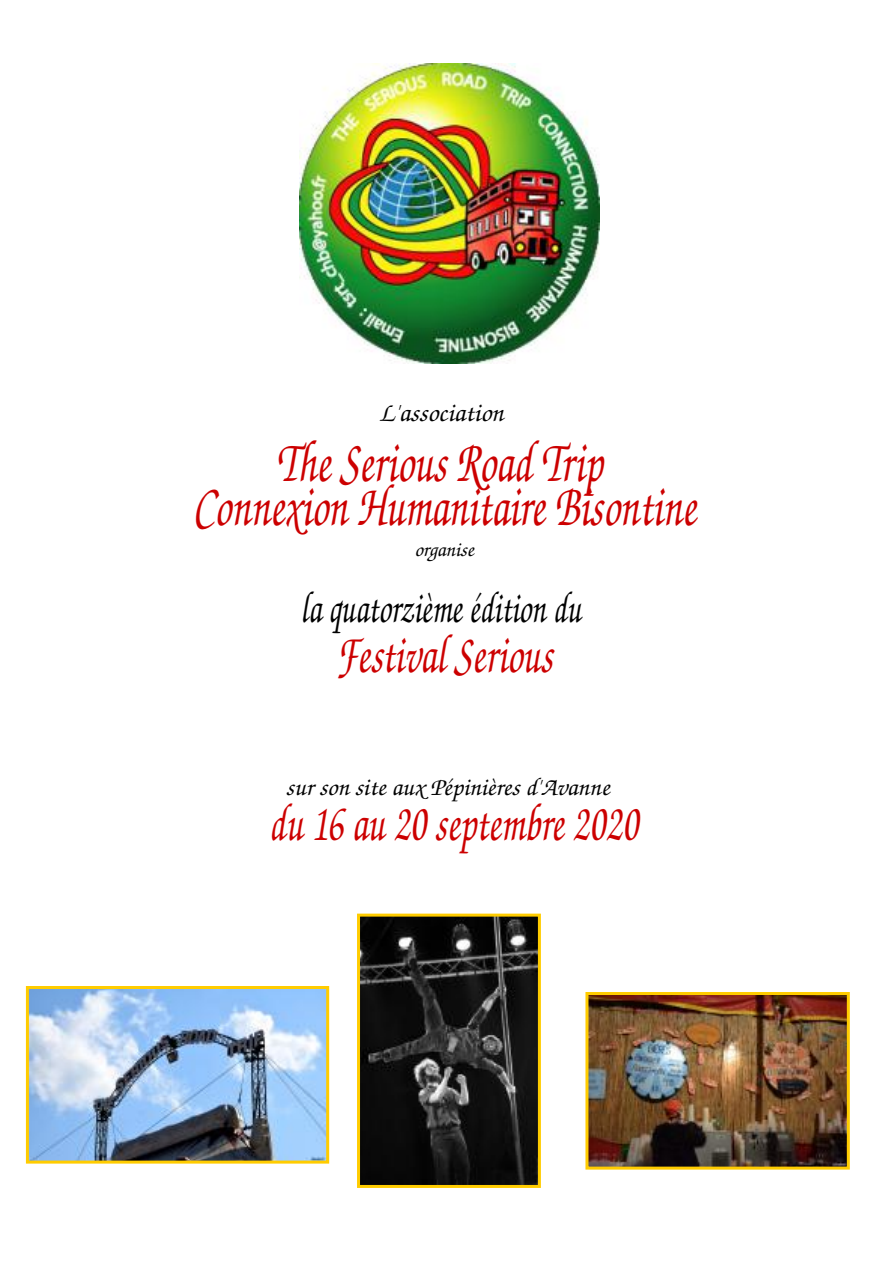
<style>
.page{position:relative;width:893px;height:1263px;background:#fff}
.page>*{position:absolute;margin:0;border:0;box-sizing:border-box;transform-origin:0 0}
.t1{font:italic 500 60px/43.5px "URW Chancery L";color:#c00;text-align:center;scale:.7 1}
.t2{font:italic 500 55.5px "URW Chancery L";color:#c00;scale:.7 1}
.t3{font:italic 500 54px "URW Chancery L";color:#c00;scale:.7 1}
.t4{font:italic 500 45px "URW Chancery L";color:#000;scale:.7 1}
.t5{font:italic 500 27px "URW Chancery L";color:#000}
.t6{font:italic 500 25.5px "URW Chancery L";color:#000}
.t7{font:italic 500 21px "URW Chancery L";color:#000}
</style>
<div class="page">
<img style="left:299px;top:63px;width:300px;height:300px">
<img style="left:589px;top:996px;width:257px;height:169px">
<div style="left:585px;top:992px;width:265px;height:177px;border:3px solid #fc0"></div>
<img style="left:361px;top:918px;width:176px;height:266px">
<div style="left:357px;top:914px;width:184px;height:274px;border:3px solid #fc0"></div>
<img style="left:30px;top:990px;width:295px;height:169px">
<div style="left:26px;top:986px;width:303px;height:177px;border:3px solid #fc0"></div>
<p class="t5" style="left:379px;top:403px;width:126px">L'association</p>
<p class="t1" style="left:192px;top:447px;width:721px">The Serious Road Trip<br>Connexion Humanitaire Bisontine</p>
<p class="t7" style="left:414px;top:542px;width:61px">organise</p>
<p class="t4" style="left:300px;top:592px;width:402px">la quatorzième édition du</p>
<p class="t2" style="left:336px;top:634px;width:311px">Festival Serious</p>
<p class="t6" style="left:286px;top:777px;width:325px">sur son site aux Pépinières d'Avanne</p>
<p class="t3" style="left:269px;top:803px;width:530px">du 16 au 20 septembre 2020</p>
</div>
